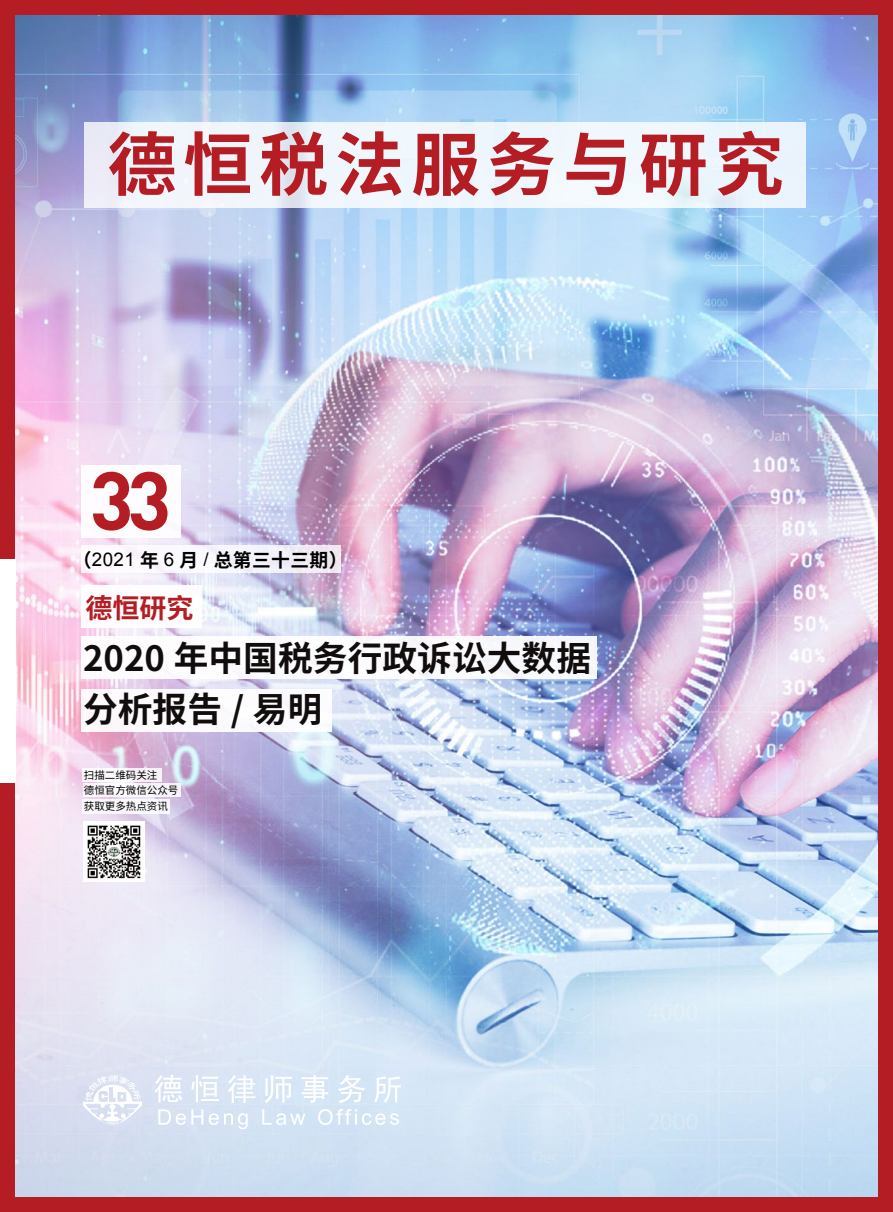
<style>
.page{position:relative;width:893px;height:1212px;background:#fff}
.page>*{position:absolute;margin:0;border:0;box-sizing:border-box;transform-origin:0 0}
.t1{font:700 81.3px "DIN";color:#b41d23}
.t2{font:700 69px "Source Han Sans CN";letter-spacing:.1em;color:#b41d23}
.t3{font:700 34.65px/51.8px "Source Han Sans CN";color:#120d0d}
.t4{font:700 27px "Source Han Sans CN";color:#b41d23}
.t5{font:700 18.75px "Source Han Sans CN";letter-spacing:.02em;color:#000}
.t6{font:10.5px/15.6px "Source Han Sans CN";color:#000}
.s1{font-family:"Arial";font-weight:400}
</style>
<div class="page">
<img style="left:0;top:0;width:893px;height:1212px">
<div style="left:0;top:559px;width:16px;height:223px;background:#fff"></div>
<h2 class="t2" style="left:107px;top:126px;width:678px">德恒税法服务与研究</h2>
<h1 class="t1" style="left:90px;top:448px;width:83px">33</h1>
<h3 class="t5" style="left:73px;top:549px;width:276px">（<span class="s1">2021</span> 年 <span class="s1">6</span> 月 <span class="s1">/</span> 总第三十三期）</h3>
<h3 class="t4" style="left:85px;top:593px;width:110px">德恒研究</h3>
<h3 class="t3" style="left:83px;top:633px;width:509px">2020 年中国税务行政诉讼大数据分析报告 / 易明</h3>
<p class="t6" style="left:84px;top:767px;width:96px">扫描二维码关注<br>德恒官方微信公众号获取更多热点资讯</p>
</div>
